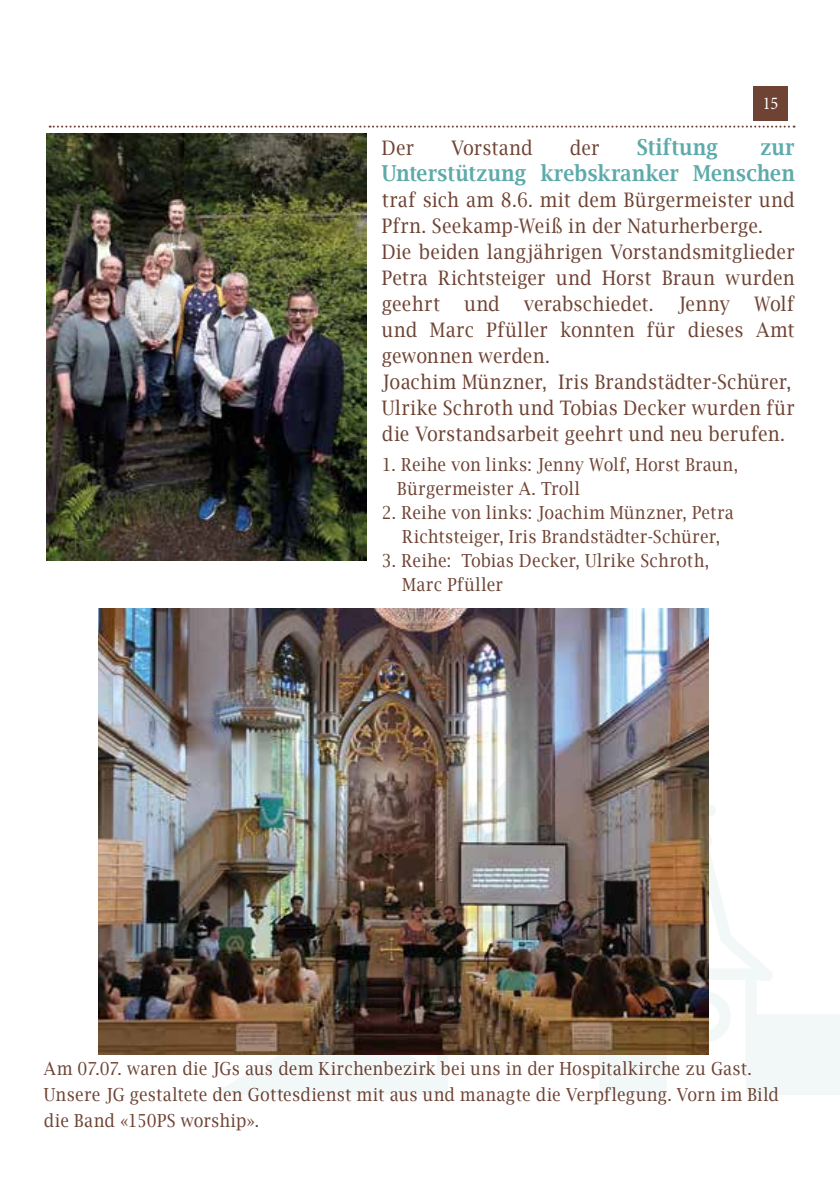
<style>
.page{position:relative;width:840px;height:1191px;background:#fff}
.page>*{position:absolute;margin:0;border:0;box-sizing:border-box;transform-origin:0 0}
.t1{font:600 22px/26px "Lucida Bright";letter-spacing:.01em;color:#5daaab;text-align:right;scale:.9 1}
.t2{font:20px/26px "Lucida Bright";letter-spacing:.015em;color:#6e4334;scale:.9 1}
.t3{font:18px/24px "Lucida Bright";letter-spacing:.025em;color:#6e4334;scale:.9 1}
.t4{font:18px "Minion Pro";color:#fff;scale:.9 1}
</style>
<div class="page">
<svg style="left:50px;top:126px;width:744px;height:2px"></svg>
<div style="left:753px;top:86px;width:34px;height:34px;background:#6e4334"></div>
<img style="left:47px;top:134px;width:320px;height:426px">
<img style="left:99px;top:609px;width:608px;height:445px">
<img style="left:211px;top:730px;width:628px;height:365px">
<svg style="left:679px;top:991px;width:51px;height:51px"></svg>
<svg style="left:327px;top:941px;width:35px;height:36px"></svg>
<p class="t4" style="left:762px;top:92px;width:19px">15</p>
<p class="t2" style="left:382px;top:135px;width:37px">Der</p>
<p class="t2" style="left:451px;top:135px;width:92px">Vorstand</p>
<p class="t2" style="left:569px;top:135px;width:34px">der</p>
<p class="t1" style="left:636px;top:134px;width:92px">Stiftung</p>
<p class="t1" style="left:382px;top:134px;width:460px">zur<br>Unterstützung krebskranker Menschen</p>
<p class="t2" style="left:382px;top:187px;width:459px">traf sich am 8.6. mit dem Bürgermeister und Pfrn. Seekamp-Weiß in der Naturherberge.<br>Die beiden langjährigen Vorstandsmitglieder Petra Richtsteiger und Horst Braun wurden geehrt und verabschiedet. Jenny Wolf und Marc Pfüller konnten für dieses Amt gewonnen werden.<br>Joachim Münzner, Iris Brandstädter-Schürer, Ulrike Schroth und Tobias Decker wurden für die Vorstandsarbeit geehrt und neu berufen.</p>
<p class="t3" style="left:397px;top:452px;width:380px;text-indent:-15px">1. Reihe von links: Jenny Wolf, Horst Braun,<br>Bürgermeister A. Troll</p>
<p class="t3" style="left:382px;top:500px;width:392px;text-align:center">2. Reihe von links: Joachim Münzner, Petra<br>Richtsteiger, Iris Brandstädter-Schürer,</p>
<p class="t3" style="left:402px;top:548px;width:342px;text-indent:-20px">3. Reihe: Tobias Decker, Ulrike Schroth,<br>Marc Pfüller</p>
<p class="t3" style="left:44px;top:1056px;width:817px;line-height:26px">Am 07.07. waren die JGs aus dem Kirchenbezirk bei uns in der Hospitalkirche zu Gast.<br>Unsere JG gestaltete den Gottesdienst mit aus und managte die Verpflegung. Vorn im Bild die Band «150PS worship».</p>
</div>
